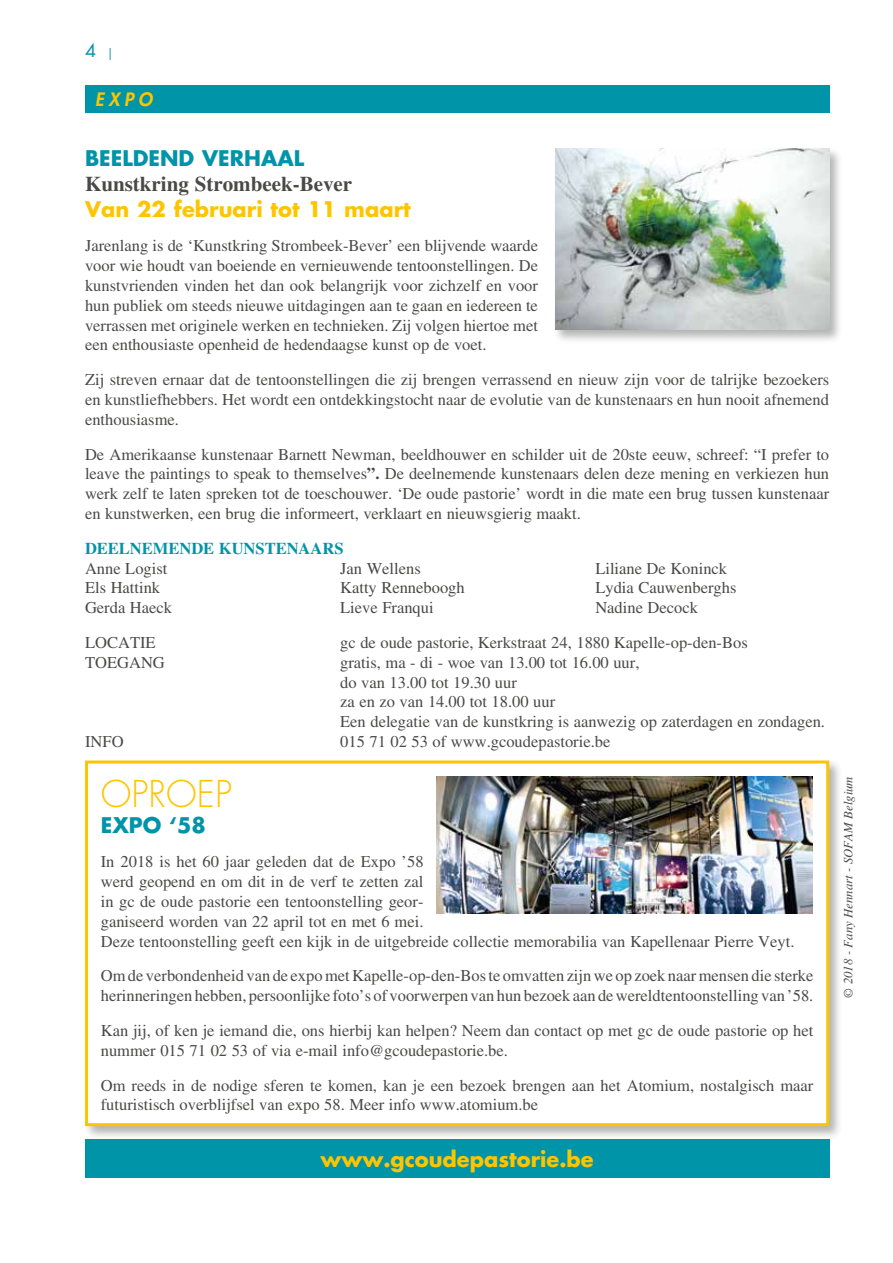
<style>
.page{position:relative;width:893px;height:1263px;background:#fff}
.page>*{position:absolute;margin:0;border:0;box-sizing:border-box;transform-origin:0 0}
.t1{font:300 36px "Futura Std";color:#fdc500}
.t2{font:700 21px "Futura Std";color:#fdc500}
.t3{font:700 21px "Times LT Std";color:#494948}
.t4{font:700 21px "Futura Std";color:#0094a9}
.t5{font:italic 800 18px "Futura Std";color:#fdc500}
.t6{font:18px "Futura Std";color:#0094a9}
.t7{font:16.5px/19.8px "Times LT Std";color:#494948}
.t8{font:700 16.5px "Times LT Std";color:#0094a9}
.t9{font:italic 12.75px "Times LT Std";color:#494948}
.s1{font-family:"Officina Sans Std";font-size:12px}
.s2{font-weight:700}
</style>
<div class="page">
<div style="left:85px;top:85px;width:744px;height:27px;background:#0094a9"></div>
<div style="left:85px;top:1140px;width:744px;height:38px;background:#0094a9"></div>
<div style="left:553px;top:147px;width:290px;height:197px;background:#000;opacity:.3"></div>
<img style="left:555px;top:149px;width:274px;height:181px">
<div style="left:83px;top:758px;width:760px;height:382px;background:#000;opacity:.3"></div>
<div style="left:87px;top:762px;width:741px;height:363px;background:#fff"></div>
<div style="left:85px;top:760px;width:744px;height:366px;border:3px solid #fdc500"></div>
<img style="left:436px;top:776px;width:377px;height:137px">
<p class="t6" style="left:85px;top:39px;width:28px">4 <span class="s1">|</span></p>
<p class="t5" style="left:95px;top:88px;width:59px">EXPO</p>
<p class="t4" style="left:85px;top:144px;width:221px">BEELDEND VERHAAL</p>
<p class="t3" style="left:85px;top:172px;width:269px">Kunstkring Strombeek-Bever</p>
<p class="t2" style="left:85px;top:195px;width:327px">Van 22 februari tot 11 maart</p>
<p class="t7" style="left:85px;top:236px;width:454px;text-align:justify">Jarenlang is de ‘Kunstkring Strombeek-Bever’ een blijvende waarde voor wie houdt van boeiende en vernieuwende tentoonstellingen. De kunstvrienden vinden het dan ook belangrijk voor zichzelf en voor hun publiek om steeds nieuwe uitdagingen aan te gaan en iedereen te verrassen met originele werken en technieken. Zij volgen hiertoe met een enthousiaste openheid de hedendaagse kunst op de voet.</p>
<p class="t7" style="left:85px;top:370px;width:746px;text-align:justify">Zij streven ernaar dat de tentoonstellingen die zij brengen verrassend en nieuw zijn voor de talrijke bezoekers en kunstliefhebbers. Het wordt een ontdekkingstocht naar de evolutie van de kunstenaars en hun nooit afnemend enthousiasme.</p>
<p class="t7" style="left:85px;top:444px;width:746px;text-align:justify">De Amerikaanse kunstenaar Barnett Newman, beeldhouwer en schilder uit de 20ste eeuw, schreef: “I prefer to leave the paintings to speak to themselves<span class="s2">”.</span> De deelnemende kunstenaars delen deze mening en verkiezen hun werk zelf te laten spreken tot de toeschouwer. ‘De oude pastorie’ wordt in die mate een brug tussen kunstenaar en kunstwerken, een brug die informeert, verklaart en nieuwsgierig maakt.</p>
<p class="t8" style="left:85px;top:538px;width:260px">DEELNEMENDE KUNSTENAARS</p>
<p class="t7" style="left:85px;top:558px;width:84px">Anne Logist</p>
<p class="t7" style="left:340px;top:558px;width:82px">Jan Wellens</p>
<p class="t7" style="left:595px;top:558px;width:133px">Liliane De Koninck</p>
<p class="t7" style="left:85px;top:578px;width:77px">Els Hattink</p>
<p class="t7" style="left:340px;top:578px;width:126px">Katty Renneboogh</p>
<p class="t7" style="left:595px;top:578px;width:143px">Lydia Cauwenberghs</p>
<p class="t7" style="left:85px;top:598px;width:88px">Gerda Haeck</p>
<p class="t7" style="left:340px;top:598px;width:95px">Lieve Franqui</p>
<p class="t7" style="left:595px;top:598px;width:104px">Nadine Decock</p>
<p class="t7" style="left:85px;top:632px;width:72px">LOCATIE</p>
<p class="t7" style="left:340px;top:632px;width:409px">gc de oude pastorie, Kerkstraat 24, 1880 Kapelle-op-den-Bos</p>
<p class="t7" style="left:85px;top:652px;width:81px">TOEGANG</p>
<p class="t7" style="left:340px;top:652px;width:486px">gratis, ma - di - woe van 13.00 tot 16.00 uur,<br>do van 13.00 tot 19.30 uur<br>za en zo van 14.00 tot 18.00 uur<br>Een delegatie van de kunstkring is aanwezig op zaterdagen en zondagen.</p>
<p class="t7" style="left:85px;top:731px;width:40px">INFO</p>
<p class="t7" style="left:340px;top:731px;width:272px">015 71 02 53 of www.gcoudepastorie.be</p>
<h1 class="t1" style="left:101px;top:772px;width:133px">OPROEP</h1>
<p class="t4" style="left:101px;top:811px;width:107px">EXPO ‘58</p>
<p class="t7" style="left:101px;top:852px;width:695px">In 2018 is het 60 jaar geleden dat de Expo ’58<br>werd geopend en om dit in de verf te zetten zal<br>in gc de oude pastorie een tentoonstelling geor-<br>ganiseerd worden van 22 april tot en met 6 mei.<br>Deze tentoonstelling geeft een kijk in de uitgebreide collectie memorabilia van Kapellenaar Pierre Veyt.</p>
<p class="t7" style="left:101px;top:966px;width:714px">Om de verbondenheid van de expo met Kapelle-op-den-Bos te omvatten zijn we op zoek naar mensen die sterke herinneringen hebben, persoonlijke foto’s of voorwerpen van hun bezoek aan de wereldtentoonstelling van ’58.</p>
<p class="t7" style="left:101px;top:1020px;width:714px">Kan jij, of ken je iemand die, ons hierbij kan helpen? Neem dan contact op met gc de oude pastorie op het nummer 015 71 02 53 of via e-mail info@gcoudepastorie.be.</p>
<p class="t7" style="left:101px;top:1075px;width:714px">Om reeds in de nodige sferen te komen, kan je een bezoek brengen aan het Atomium, nostalgisch maar futuristisch overblijfsel van expo 58. Meer info www.atomium.be</p>
<p class="t2" style="left:321px;top:1145px;width:275px">www.gcoudepastorie.be</p>
<p class="t9" style="left:841px;top:997px;width:223px;rotate:-90deg">© 2018 - Fany Hennart - SOFAM Belgium</p>
</div>
